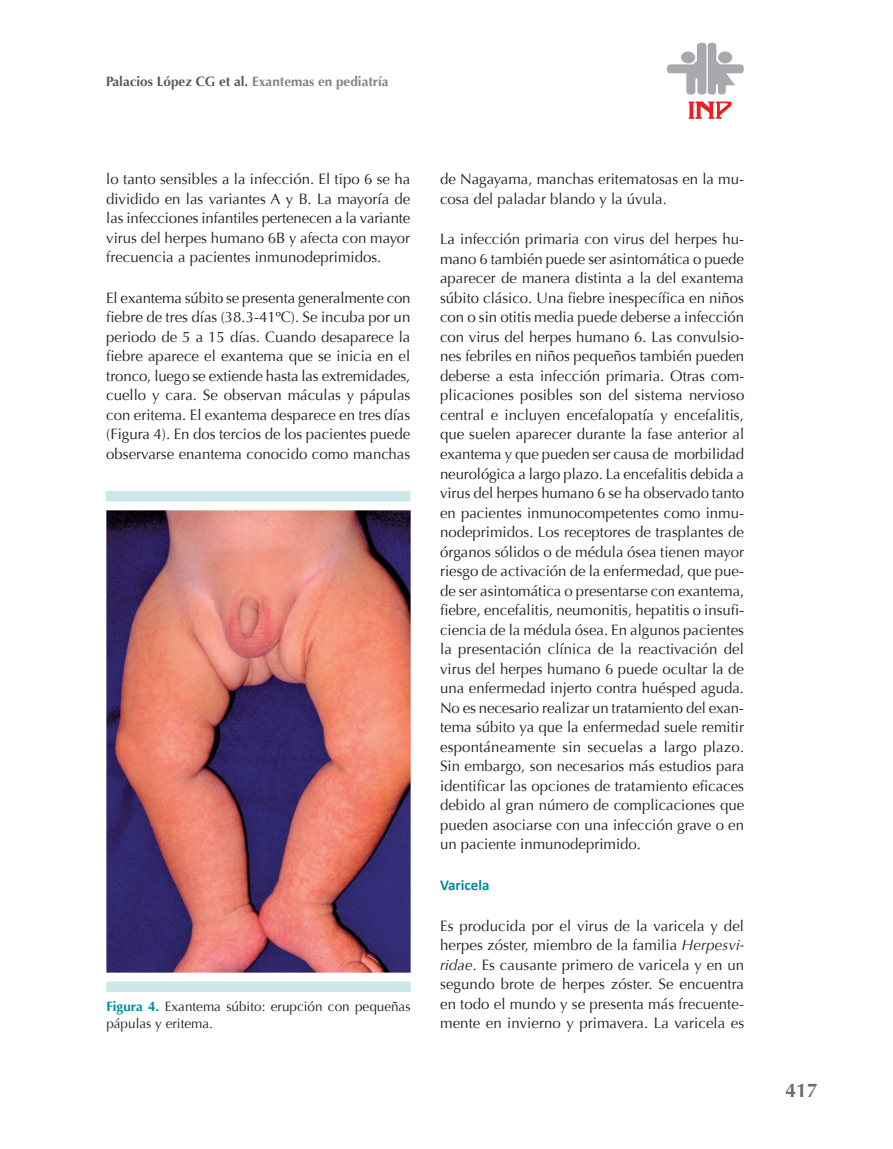
<style>
.page{position:relative;width:893px;height:1149px;background:#fff}
.page>*{position:absolute;margin:0;border:0;box-sizing:border-box;transform-origin:0 0}
.t1{font:700 19.5px "Optima";color:#6c6d70}
.t2{font:15px/19.5px "Optima";color:#231f20;text-align:justify}
.t3{font:700 15px "Calibri";color:#008b9a}
.t4{font:13.5px/16.5px "Optima";color:#231f20}
.t5{font:700 13.5px "Optima";color:#57585a}
.s1{color:#808285}
.s2{font-weight:700;color:#008b9a}
.s3{font-style:italic}
</style>
<div class="page">
<svg style="left:689px;top:101px;width:43px;height:18px"></svg>
<svg style="left:667px;top:43px;width:77px;height:52px"></svg>
<div style="left:718px;top:51px;width:14px;height:12px;background:#a8a9ad;border-radius:50%"></div>
<div style="left:106px;top:491px;width:304px;height:10px;background:#cde8eb"></div>
<div style="left:106px;top:981px;width:305px;height:10px;background:#cde8eb"></div>
<img style="left:106px;top:510px;width:304px;height:462px">
<p class="t5" style="left:106px;top:74px;width:284px">Palacios López CG et al. <span class="s1">Exantemas en pediatría</span></p>
<p class="t2" style="left:106px;top:169px;width:306px">lo tanto sensibles a la infección. El tipo 6 se ha dividido en las variantes A y B. La mayoría de las infecciones infantiles pertenecen a la variante virus del herpes humano 6B y afecta con mayor frecuencia a pacientes inmunodeprimidos.</p>
<p class="t2" style="left:106px;top:288px;width:306px">El exantema súbito se presenta generalmente con fiebre de tres días (38.3-41ºC). Se incuba por un periodo de 5 a 15 días. Cuando desaparece la fiebre aparece el exantema que se inicia en el tronco, luego se extiende hasta las extremidades, cuello y cara. Se observan máculas y pápulas con eritema. El exantema desparece en tres días (Figura 4). En dos tercios de los pacientes puede observarse enantema conocido como manchas</p>
<p class="t4" style="left:106px;top:998px;width:306px"><span class="s2">Figura 4.</span> Exantema súbito: erupción con pequeñas pápulas y eritema.</p>
<p class="t2" style="left:440px;top:169px;width:305px">de Nagayama, manchas eritematosas en la mu&shy;cosa del paladar blando y la úvula.</p>
<p class="t2" style="left:440px;top:229px;width:306px">La infección primaria con virus del herpes hu&shy;mano 6 también puede ser asintomática o puede aparecer de manera distinta a la del exantema súbito clásico. Una fiebre inespecífica en niños con o sin otitis media puede deberse a infección con virus del herpes humano 6. Las convulsio&shy;nes febriles en niños pequeños también pueden deberse a esta infección primaria. Otras com&shy;plicaciones posibles son del sistema nervioso central e incluyen encefalopatía y encefalitis, que suelen aparecer durante la fase anterior al exantema y que pueden ser causa de morbilidad neurológica a largo plazo. La encefalitis debida a virus del herpes humano 6 se ha observado tanto en pacientes inmunocompetentes como inmu&shy;nodeprimidos. Los receptores de trasplantes de órganos sólidos o de médula ósea tienen mayor riesgo de activación de la enfermedad, que pue&shy;de ser asintomática o presentarse con exantema, fiebre, encefalitis, neumonitis, hepatitis o insufi&shy;ciencia de la médula ósea. En algunos pacientes la presentación clínica de la reactivación del virus del herpes humano 6 puede ocultar la de una enfermedad injerto contra huésped aguda.<br>No es necesario realizar un tratamiento del exan&shy;tema súbito ya que la enfermedad suele remitir espontáneamente sin secuelas a largo plazo.<br>Sin embargo, son necesarios más estudios para identificar las opciones de tratamiento eficaces debido al gran número de complicaciones que pueden asociarse con una infección grave o en un paciente inmunodeprimido.</p>
<p class="t3" style="left:440px;top:875px;width:51px">Varicela</p>
<p class="t2" style="left:440px;top:915px;width:306px">Es producida por el virus de la varicela y del herpes zóster, miembro de la familia <span class="s3">Herpesvi&shy;ridae</span>. Es causante primero de varicela y en un segundo brote de herpes zóster. Se encuentra en todo el mundo y se presenta más frecuente&shy;mente en invierno y primavera. La varicela es</p>
<h1 class="t1" style="left:785px;top:1079px;width:34px">417</h1>
</div>
